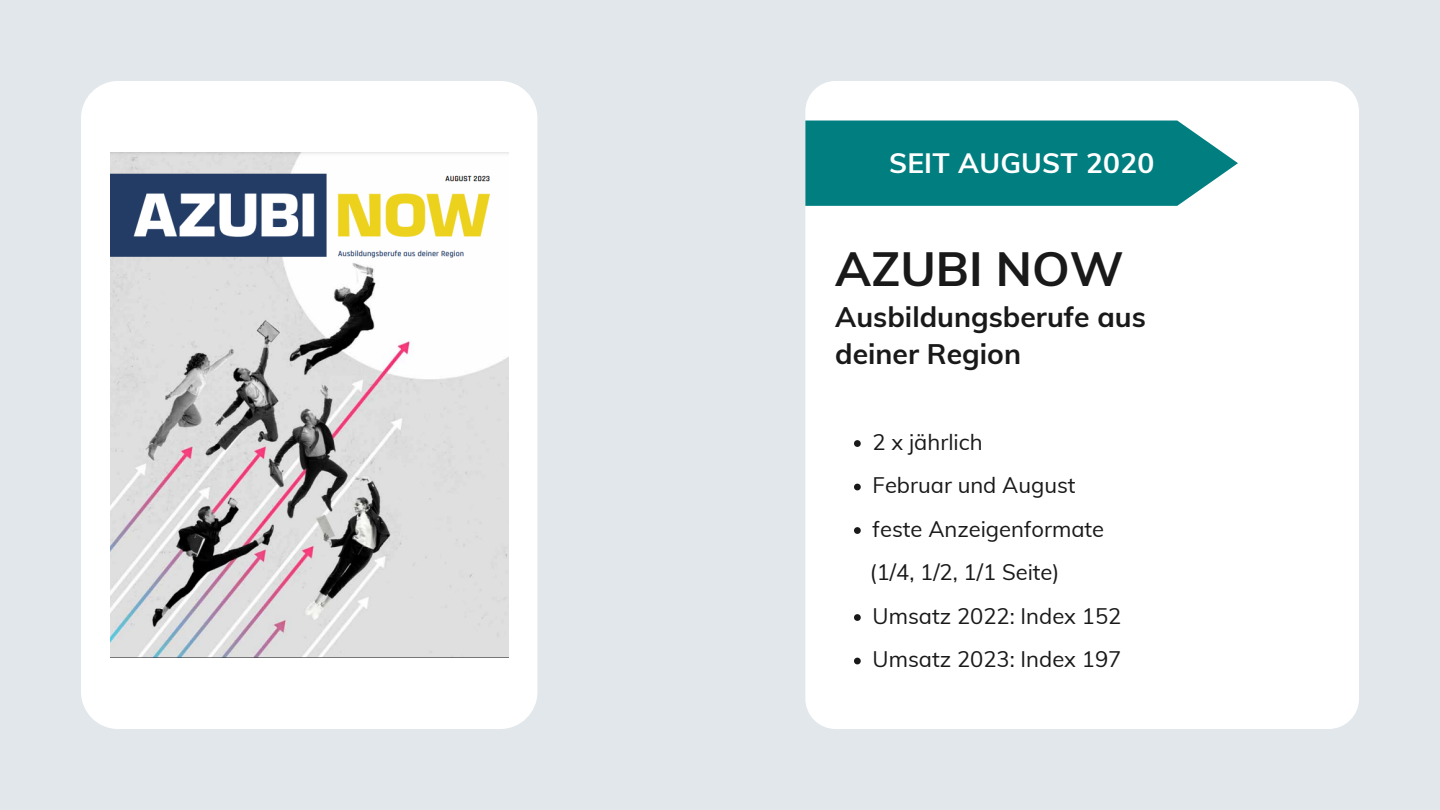
<style>
.page{position:relative;width:1440px;height:810px;background:#e2e7eb}
.page>*{position:absolute;margin:0;border:0;box-sizing:border-box;transform-origin:0 0}
.t1{font:700 48px "Muli";color:#191919}
.t2{font:700 28.3px "Muli";color:#191919}
.t3{font:700 28px "Muli";letter-spacing:.01em;color:#fff}
.t4{font:22px "Muli";color:#191919}
</style>
<div class="page">
<div style="left:81px;top:81px;width:456px;height:648px;background:#fff;border-radius:37px"></div>
<div style="left:805px;top:81px;width:554px;height:648px;background:#fff;border-radius:30px"></div>
<svg style="left:805px;top:121px;width:433px;height:85px;background:#128789"></svg>
<svg style="left:854px;top:440px;width:7px;height:7px"></svg>
<svg style="left:854px;top:484px;width:7px;height:6px"></svg>
<svg style="left:854px;top:527px;width:7px;height:7px"></svg>
<svg style="left:854px;top:614px;width:7px;height:7px"></svg>
<svg style="left:854px;top:658px;width:7px;height:6px"></svg>
<img style="left:110px;top:152px;width:398px;height:506px">
<p class="t3" style="left:889px;top:145px;width:267px">SEIT AUGUST 2020</p>
<p class="t1" style="left:835px;top:237px;width:290px">AZUBI NOW</p>
<p class="t2" style="left:835px;top:299px;width:312px">Ausbildungsberufe aus</p>
<p class="t2" style="left:835px;top:335px;width:187px">deiner Region</p>
<p class="t4" style="left:873px;top:428px;width:111px">2 x jährlich</p>
<p class="t4" style="left:873px;top:471px;width:205px">Februar und August</p>
<p class="t4" style="left:873px;top:515px;width:233px">feste Anzeigenformate</p>
<p class="t4" style="left:870px;top:558px;width:191px">(1/4, 1/2, 1/1 Seite)</p>
<p class="t4" style="left:873px;top:602px;width:250px">Umsatz 2022: Index 152</p>
<p class="t4" style="left:873px;top:645px;width:250px">Umsatz 2023: Index 197</p>
</div>
